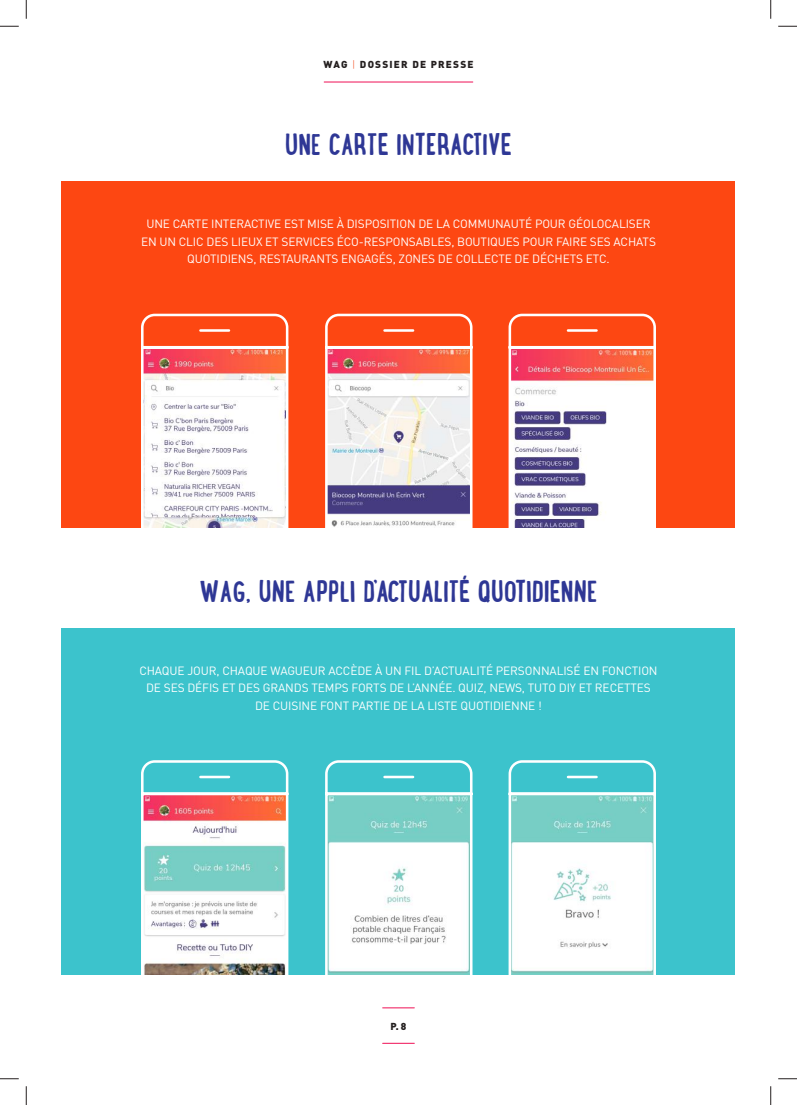
<style>
.page{position:relative;width:797px;height:1105px;background:#fff}
.page>*{position:absolute;margin:0;border:0;box-sizing:border-box;transform-origin:0 0}
.t1{font:700 30px "Lunch Box";color:#2e3795}
.t2{font:11.88px/17.5px "DIN";letter-spacing:-.01em;color:#fff;text-align:center}
.t3{font:900 10px "DIN";letter-spacing:.12em;color:#241f1f}
.s1{font-weight:300;color:#f34f22}
</style>
<div class="page">
<hr style="left:382px;top:1043px;width:32px;height:1px;background:#ef1055">
<hr style="left:324px;top:82px;width:149px;height:1px;background:#ef1055">
<div style="left:62px;top:628px;width:673px;height:346px;background:#3cc3cc"></div>
<svg style="left:140px;top:760px;width:150px;height:215px;background:#bbcecd"></svg>
<hr style="left:200px;top:776px;width:29px;height:2px;background:#fff">
<div style="left:202px;top:988px;width:25px;height:25px;border:2px solid #fff;border-radius:50%"></div>
<svg style="left:324px;top:760px;width:150px;height:249px"></svg>
<hr style="left:384px;top:776px;width:29px;height:2px;background:#fff">
<svg style="left:507px;top:760px;width:150px;height:215px;background:#c1e9e8"></svg>
<hr style="left:568px;top:776px;width:28px;height:2px;background:#fff">
<div style="left:569px;top:988px;width:26px;height:25px;border:2px solid #fff;border-radius:50%"></div>
<div style="left:62px;top:181px;width:673px;height:347px;background:#fd4712"></div>
<svg style="left:141px;top:313px;width:148px;height:215px;background:#f4c9c2"></svg>
<hr style="left:200px;top:329px;width:29px;height:3px;background:#fff">
<div style="left:202px;top:541px;width:25px;height:26px;border:2px solid #fff;border-radius:50%"></div>
<svg style="left:325px;top:313px;width:148px;height:215px;background:#ddb1b1"></svg>
<hr style="left:384px;top:329px;width:29px;height:3px;background:#fff">
<div style="left:386px;top:541px;width:25px;height:26px;border:2px solid #fff;border-radius:50%"></div>
<svg style="left:508px;top:313px;width:148px;height:215px;background:#dfaeb0"></svg>
<hr style="left:568px;top:329px;width:28px;height:3px;background:#fff">
<div style="left:569px;top:541px;width:26px;height:26px;border:2px solid #fff;border-radius:50%"></div>
<svg style="left:0;top:25px;width:19px;height:2px"></svg>
<svg style="left:778px;top:25px;width:19px;height:2px"></svg>
<svg style="left:0;top:1078px;width:19px;height:1px"></svg>
<svg style="left:778px;top:1078px;width:19px;height:1px"></svg>
<svg style="left:25px;top:0;width:2px;height:19px"></svg>
<svg style="left:25px;top:1086px;width:2px;height:19px"></svg>
<svg style="left:770px;top:0;width:1px;height:19px"></svg>
<svg style="left:770px;top:1086px;width:1px;height:19px"></svg>
<p class="t3" style="left:323px;top:58px;width:152px">WAG <span class="s1">|</span> DOSSIER DE PRESSE</p>
<h1 class="t1" style="left:285px;top:122px;width:228px">UNE CARTE INTERACTIVE</h1>
<p class="t2" style="left:141px;top:215px;width:516px">UNE CARTE INTERACTIVE EST MISE À DISPOSITION DE LA COMMUNAUTÉ POUR GÉOLOCALISER<br>EN UN CLIC DES LIEUX ET SERVICES ÉCO-RESPONSABLES, BOUTIQUES POUR FAIRE SES ACHATS<br>QUOTIDIENS, RESTAURANTS ENGAGÉS, ZONES DE COLLECTE DE DÉCHETS ETC.</p>
<h1 class="t1" style="left:199px;top:569px;width:399px">WAG, UNE APPLI D’ACTUALITÉ QUOTIDIENNE</h1>
<p class="t2" style="left:139px;top:661px;width:520px">CHAQUE JOUR, CHAQUE WAGUEUR ACCÈDE À UN FIL D’ACTUALITÉ PERSONNALISÉ EN FONCTION<br>DE SES DÉFIS ET DES GRANDS TEMPS FORTS DE L’ANNÉE. QUIZ, NEWS, TUTO DIY ET RECETTES<br>DE CUISINE FONT PARTIE DE LA LISTE QUOTIDIENNE !</p>
<p class="t3" style="left:390px;top:1019px;width:17px">P. 8</p>
</div>
